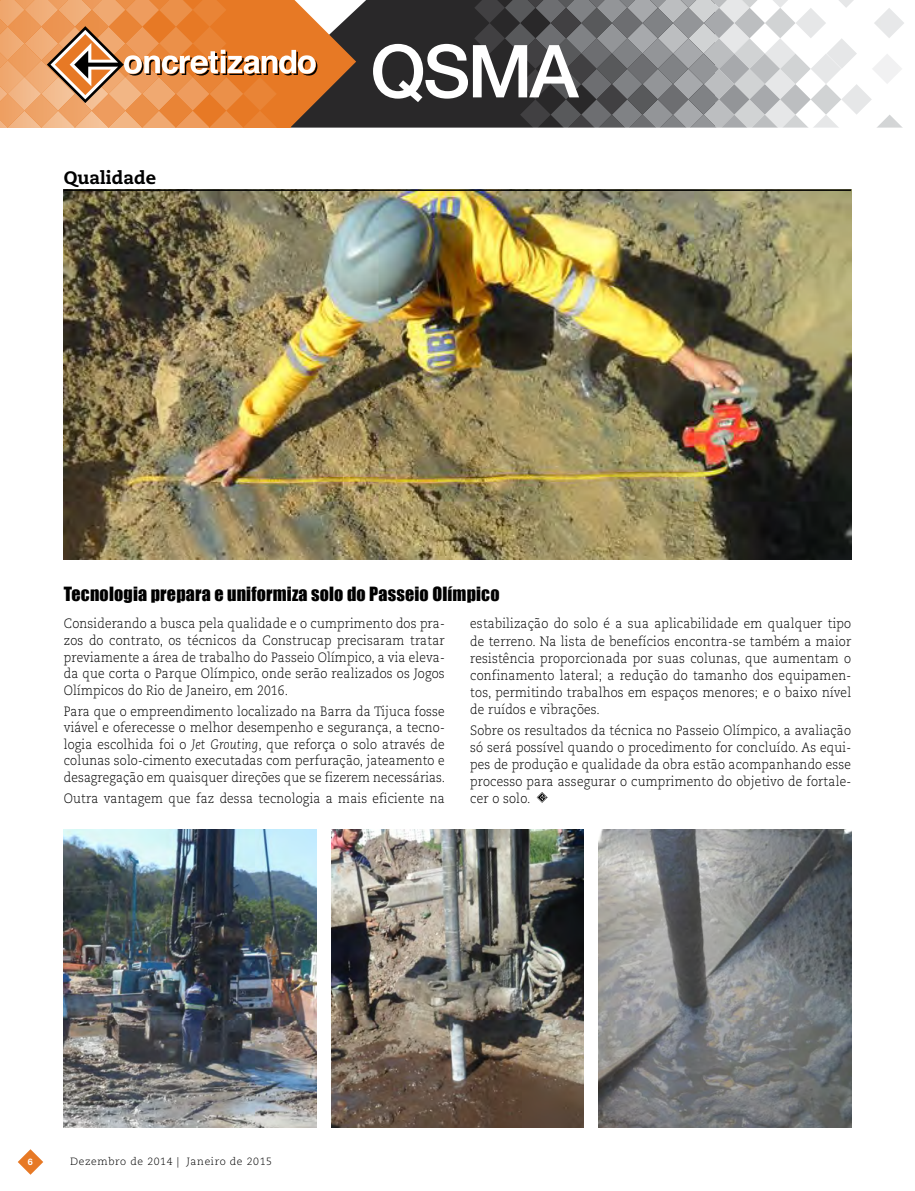
<style>
.page{position:relative;width:915px;height:1191px;background:#fff}
.page>*{position:absolute;margin:0;border:0;box-sizing:border-box;transform-origin:0 0}
.t1{font:500 73.2px "Helvetica Neue LT";color:#fff}
.t2{font:18px "Impact";letter-spacing:.01em;color:#000}
.t3{font:800 18px "Caecilia LT Std";color:#000}
.t4{font:300 13.5px/17px "Caecilia LT Std";letter-spacing:.015em;color:#000;text-align:justify;scale:.9 1}
.t5{font:300 10.5px "Caecilia LT Std";letter-spacing:.06em;color:#000}
.t6{font:700 9px "Helvetica Neue LT";color:#fff}
.s1{font-style:italic}
</style>
<div class="page">
<img style="left:64px;top:191px;width:786px;height:369px">
<img style="left:64px;top:830px;width:252px;height:297px">
<img style="left:331px;top:830px;width:252px;height:297px">
<img style="left:598px;top:830px;width:252px;height:297px">
<div style="left:230px;top:0;width:483px;height:128px;background:#292829"></div>
<svg style="left:474px;top:0;width:430px;height:128px"></svg>
<hr style="left:64px;top:189px;width:786px;height:2px;background:#000">
<svg style="left:536px;top:792px;width:11px;height:11px"></svg>
<svg style="left:0;top:0;width:356px;height:128px;background:#d98f55"></svg>
<svg style="left:18px;top:1149px;width:25px;height:25px"></svg>
<h2 class="t3" style="left:64px;top:166px;width:94px">Qualidade</h2>
<h1 class="t1" style="left:370px;top:28px;width:210px">QSMA</h1>
<h2 class="t2" style="left:64px;top:580px;width:437px">Tecnologia prepara e uniformiza solo do Passeio Olímpico</h2>
<p class="t4" style="left:64px;top:616px;width:424px;line-height:16.5px">Considerando a busca pela qualidade e o cumprimento dos pra&shy;zos do contrato, os técnicos da Construcap precisaram tratar previamente a área de trabalho do Passeio Olímpico, a via eleva&shy;da que corta o Parque Olímpico, onde serão realizados os Jogos Olímpicos do Rio de Janeiro, em 2016.</p>
<p class="t4" style="left:64px;top:703px;width:425px;line-height:16.5px">Para que o empreendimento localizado na Barra da Tijuca fosse viável e oferecesse o melhor desempenho e segurança, a tecno&shy;logia escolhida foi o <span class="s1">Jet Grouting</span>, que reforça o solo através de colunas solo-cimento executadas com perfuração, jateamento e desagregação em quaisquer direções que se fizerem necessárias.</p>
<p class="t4" style="left:64px;top:789px;width:424px">Outra vantagem que faz dessa tecnologia a mais eficiente na</p>
<p class="t4" style="left:470px;top:615px;width:424px">estabilização do solo é a sua aplicabilidade em qualquer tipo de terreno. Na lista de benefícios encontra-se também a maior resistência proporcionada por suas colunas, que aumentam o confinamento lateral; a redução do tamanho dos equipamen&shy;tos, permitindo trabalhos em espaços menores; e o baixo nível de ruídos e vibrações.</p>
<p class="t4" style="left:470px;top:722px;width:424px">Sobre os resultados da técnica no Passeio Olímpico, a avaliação só será possível quando o procedimento for concluído. As equi&shy;pes de produção e qualidade da obra estão acompanhando esse processo para assegurar o cumprimento do objetivo de fortale&shy;cer o solo.</p>
<p class="t6" style="left:28px;top:1156px;width:7px">6</p>
<p class="t5" style="left:70px;top:1155px;width:203px">Dezembro de 2014 | Janeiro de 2015</p>
</div>
